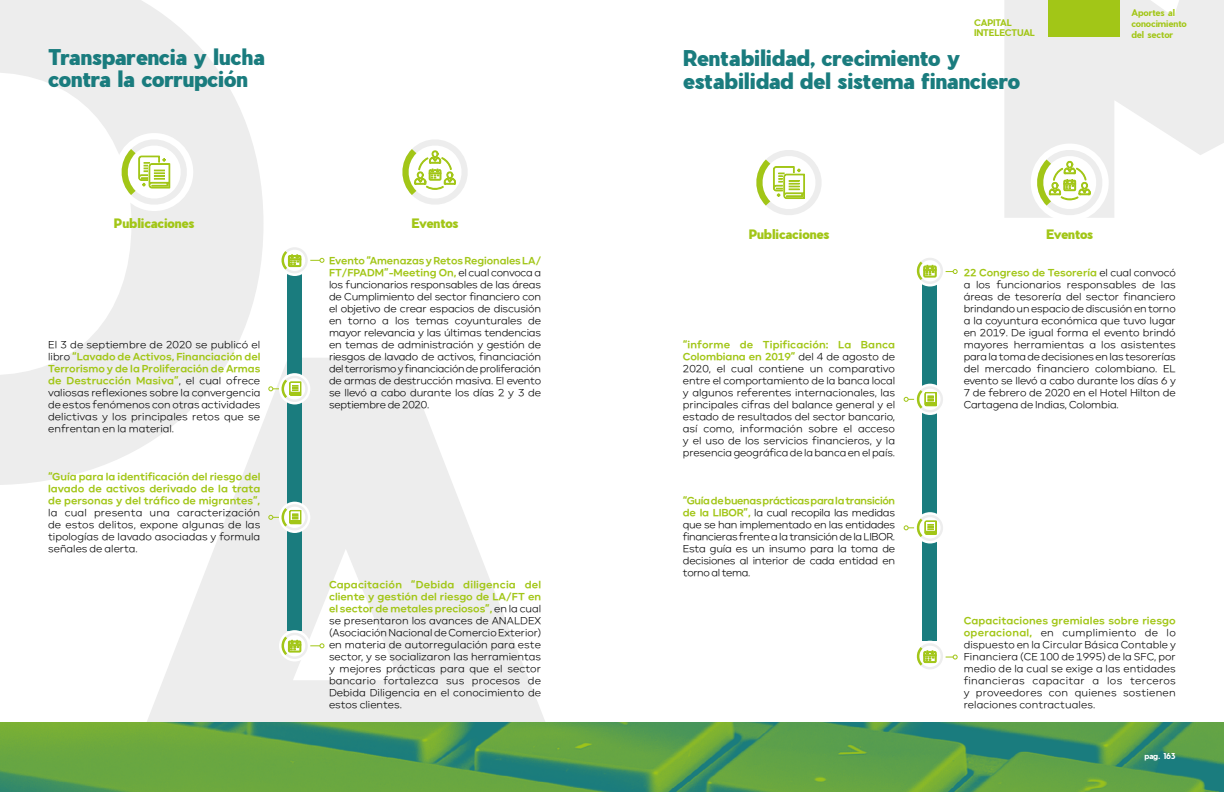
<style>
.page{position:relative;width:1224px;height:792px;background:#fff}
.page>*{position:absolute;margin:0;border:0;box-sizing:border-box;transform-origin:0 0}
.t1{font:900 21.3px/22.8px "Pier Sans";letter-spacing:-.005em;color:#1a7c7e}
.t2{font:900 12.7px "Pier Sans";letter-spacing:-.005em;color:#a2c617}
.t3{font:300 10px/12px "Carmen Sans";letter-spacing:-.005em;color:#000;text-align:justify}
.t4{font:700 10px/12px "Carmen Sans";color:#a2c617;text-align:justify}
.t5{font:700 9px/10.8px "Pier Sans";color:#a2c617}
.t6{font:700 8px "Pier Sans";letter-spacing:-.02em;color:#fff}
.s1{font-weight:700;color:#a2c617}
</style>
<div class="page">
<svg style="left:0;top:0;width:263px;height:485px;fill:#ededed"></svg>
<svg style="left:88px;top:358px;width:457px;height:364px;fill:#ededed"></svg>
<svg style="left:1004px;top:0;width:220px;height:218px;fill:#ededed"></svg>
<div style="left:1048px;top:0;width:72px;height:36px;background:#a2c617"></div>
<img style="left:0;top:722px;width:1224px;height:70px">
<div style="left:288px;top:259px;width:14px;height:371px;background:#1a7c7e"></div>
<svg style="left:402px;top:140px;width:66px;height:65px"></svg>
<svg style="left:281px;top:247px;width:43px;height:30px"></svg>
<div style="left:279px;top:630px;width:31px;height:31px;background:#fff;border-radius:50%"></div>
<svg style="left:278px;top:633px;width:46px;height:29px"></svg>
<div style="left:115px;top:133px;width:78px;height:78px;background:#fff;border-radius:50%"></div>
<svg style="left:113px;top:140px;width:82px;height:73px"></svg>
<div style="left:279px;top:373px;width:31px;height:31px;background:#fff;border-radius:50%"></div>
<svg style="left:268px;top:376px;width:43px;height:29px"></svg>
<div style="left:279px;top:502px;width:31px;height:31px;background:#fff;border-radius:50%"></div>
<svg style="left:268px;top:504px;width:43px;height:30px"></svg>
<div style="left:923px;top:270px;width:14px;height:371px;background:#1a7c7e"></div>
<div style="left:1031px;top:144px;width:78px;height:78px;background:#fff;border-radius:50%"></div>
<svg style="left:1029px;top:150px;width:82px;height:68px"></svg>
<svg style="left:916px;top:258px;width:42px;height:29px"></svg>
<svg style="left:916px;top:643px;width:42px;height:26px"></svg>
<svg style="left:756px;top:150px;width:66px;height:65px"></svg>
<div style="left:914px;top:384px;width:32px;height:31px;background:#fff;border-radius:50%"></div>
<svg style="left:904px;top:386px;width:39px;height:30px"></svg>
<svg style="left:914px;top:512px;width:32px;height:32px"></svg>
<svg style="left:904px;top:515px;width:42px;height:29px"></svg>
<p class="t5" style="left:974px;top:17px;width:63px">CAPITAL<br>INTELECTUAL</p>
<h1 class="t1" style="left:48px;top:45px;width:218px">Transparencia y lucha contra la corrupción</h1>
<h1 class="t1" style="left:683px;top:46px;width:339px">Rentabilidad, crecimiento y estabilidad del sistema financiero</h1>
<p class="t5" style="left:1131px;top:8px;width:57px">Aportes al conocimiento del sector</p>
<p class="t2" style="left:114px;top:214px;width:82px">Publicaciones</p>
<p class="t2" style="left:412px;top:214px;width:48px">Eventos</p>
<p class="t3" style="left:329px;top:255px;width:214px"><span class="s1">Evento “Amenazas y Retos Regionales LA/ FT/FPADM”-Meeting On,</span> el cual convoca a los funcionarios responsables de las áreas de Cumplimiento del sector financiero con el objetivo de crear espacios de discusión en torno a los temas coyunturales de mayor relevancia y las últimas tendencias en temas de administración y gestión de riesgos de lavado de activos, financiación del terrorismo y financiación de proliferación de armas de destrucción masiva. El evento se llevó a cabo durante los días 2 y 3 de septiembre de 2020.</p>
<p class="t2" style="left:749px;top:225px;width:82px">Publicaciones</p>
<p class="t2" style="left:1046px;top:225px;width:48px">Eventos</p>
<p class="t3" style="left:964px;top:267px;width:214px"><span class="s1">22 Congreso de Tesorería</span> el cual convocó a los funcionarios responsables de las áreas de tesorería del sector financiero brindando un espacio de discusión en torno a la coyuntura económica que tuvo lugar en 2019. De igual forma el evento brindó mayores herramientas a los asistentes para la toma de decisiones en las tesorerías del mercado financiero colombiano. EL evento se llevó a cabo durante los días 6 y 7 de febrero de 2020 en el Hotel Hilton de Cartagena de Indias, Colombia.</p>
<p class="t3" style="left:48px;top:339px;width:214px">El 3 de septiembre de 2020 se publicó el libro <span class="s1">“Lavado de Activos, Financiación del Terrorismo y de la Proliferación de Armas de Destrucción Masiva”</span>, el cual ofrece valiosas reflexiones sobre la convergencia de estos fenómenos con otras actividades delictivas y los principales retos que se enfrentan en la material.</p>
<p class="t3" style="left:683px;top:339px;width:214px"><span class="s1">“informe de Tipificación: La Banca Colombiana en 2019”</span> del 4 de agosto de 2020, el cual contiene un comparativo entre el comportamiento de la banca local y algunos referentes internacionales, las principales cifras del balance general y el estado de resultados del sector bancario, así como, información sobre el acceso y el uso de los servicios financieros, y la presencia geográfica de la banca en el país.</p>
<p class="t4" style="left:48px;top:470px;width:214px">“Guía para la identificación del riesgo del lavado de activos derivado de la trata de personas y del tráfico de migrantes”,</p>
<p class="t3" style="left:48px;top:507px;width:214px">la cual presenta una caracterización de estos delitos, expone algunas de las tipologías de lavado asociadas y formula señales de alerta.</p>
<p class="t3" style="left:329px;top:579px;width:214px"><span class="s1">Capacitación “Debida diligencia del cliente y gestión del riesgo de LA/FT en el sector de metales preciosos”,</span> en la cual se presentaron los avances de ANALDEX (Asociación Nacional de Comercio Exterior) en materia de autorregulación para este sector, y se socializaron las herramientas y mejores prácticas para que el sector bancario fortalezca sus procesos de Debida Diligencia en el conocimiento de estos clientes.</p>
<p class="t3" style="left:683px;top:495px;width:214px"><span class="s1">“Guía de buenas prácticas para la transición de la LIBOR”,</span> la cual recopila las medidas que se han implementado en las entidades financieras frente a la transición de la LIBOR.<br>Esta guía es un insumo para la toma de decisiones al interior de cada entidad en torno al tema.</p>
<p class="t3" style="left:964px;top:615px;width:214px"><span class="s1">Capacitaciones gremiales sobre riesgo operacional,</span> en cumplimiento de lo dispuesto en la Circular Básica Contable y Financiera (CE 100 de 1995) de la SFC, por medio de la cual se exige a las entidades financieras capacitar a los terceros y proveedores con quienes sostienen relaciones contractuales.</p>
<p class="t6" style="left:1144px;top:750px;width:32px">pag. 163</p>
</div>
